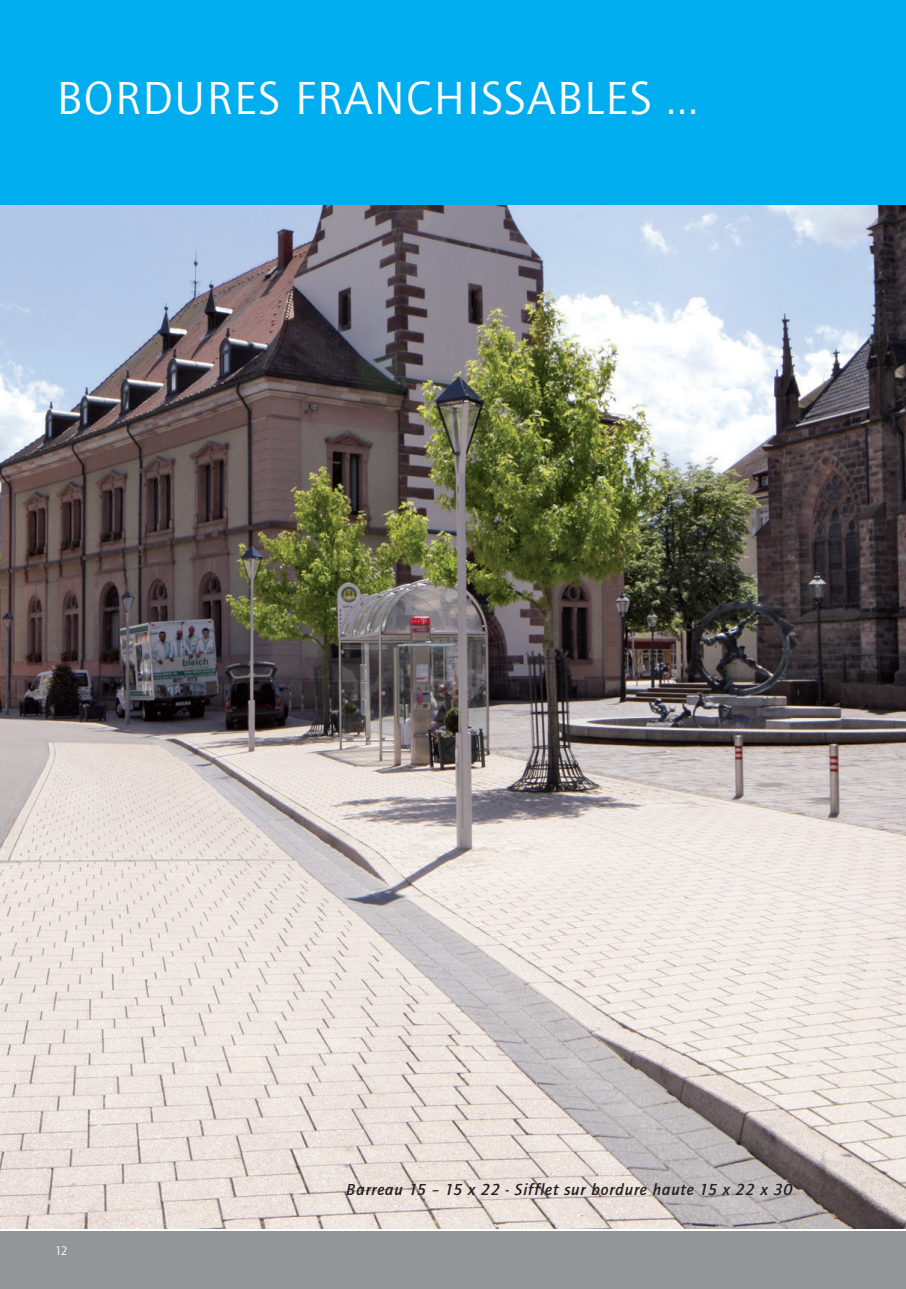
<style>
.page{position:relative;width:906px;height:1289px;background:#fff}
.page>*{position:absolute;margin:0;border:0;box-sizing:border-box;transform-origin:0 0}
.t1{font:48px "Quay Itc T";letter-spacing:.035em;color:#fff}
.t2{font:italic 700 16.5px "Quay Itc T";letter-spacing:.05em;color:#231f20}
.t3{font:12.75px "Quay Itc T";color:#fff}
</style>
<div class="page">
<img style="left:0;top:204px;width:906px;height:1025px">
<div style="left:0;top:0;width:906px;height:204px;background:#00aeef"></div>
<div style="left:0;top:1230px;width:906px;height:58px;background:#939598"></div>
<h1 class="t1" style="left:57px;top:70px;width:642px">BORDURES FRANCHISSABLES ...</h1>
<p class="t3" style="left:55px;top:1243px;width:14px">12</p>
<p class="t2" style="left:346px;top:1179px;width:448px">Barreau 15 – 15 x 22 - Sifflet sur bordure haute 15 x 22 x 30</p>
</div>
